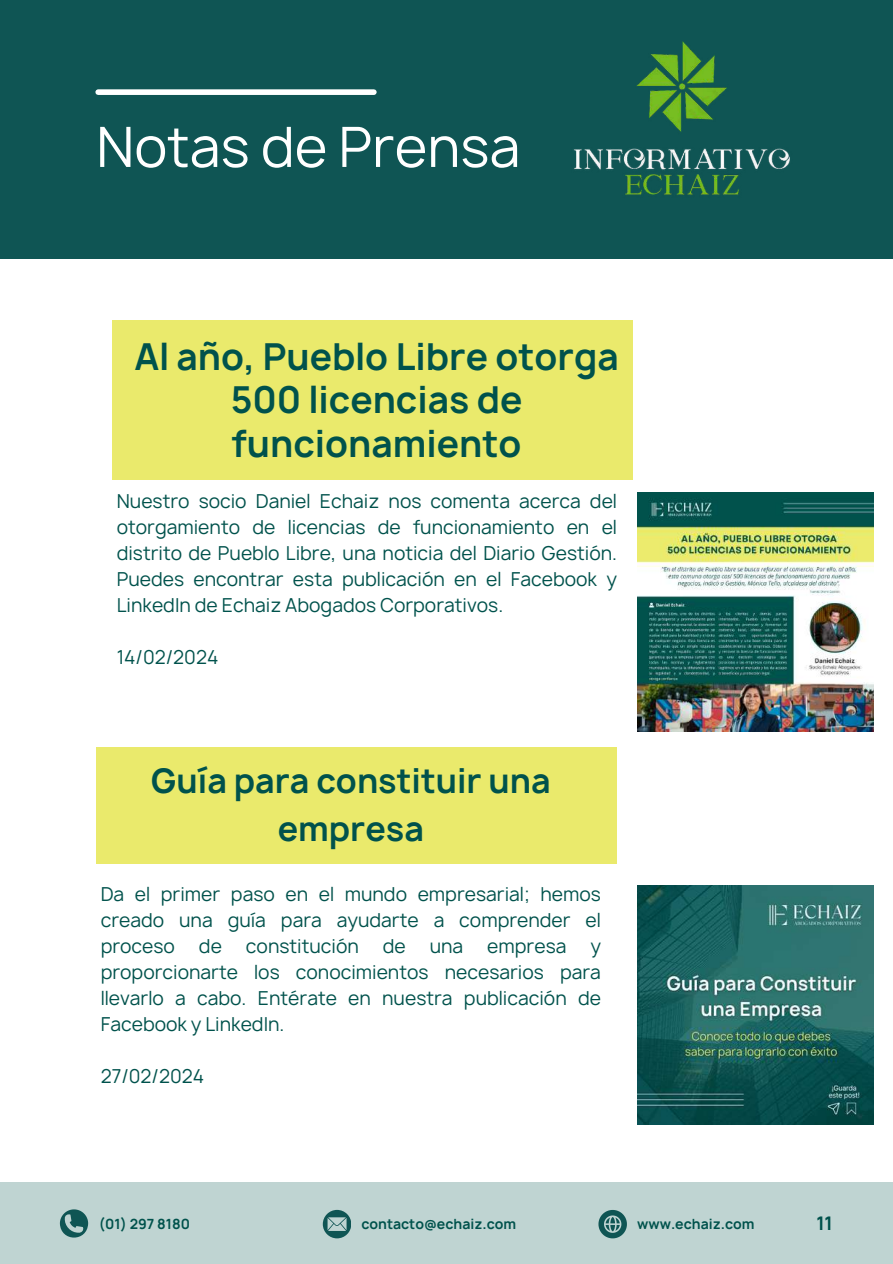
<style>
.page{position:relative;width:893px;height:1264px;background:#fff}
.page>*{position:absolute;margin:0;border:0;box-sizing:border-box;transform-origin:0 0}
.t1{font:53.4px "Manrope";color:#fff}
.t2{font:700 35.7px/43.8px "Manrope";color:#00524c;text-align:center}
.t3{font:700 32.7px/48.3px "Manrope";color:#00524c;text-align:center}
.t4{font:18.45px/25.8px "Manrope";color:#00524c;text-align:justify}
.t5{font:700 18px "Manrope";color:#00524c}
.t6{font:700 13.5px "Manrope";color:#00524c}
</style>
<div class="page">
<div style="left:0;top:1182px;width:892px;height:81px;background:#bfd4d2"></div>
<div style="left:0;top:0;width:892px;height:259px;background:#0f5554"></div>
<div style="left:98px;top:89px;width:276px;height:6px;background:#fff"></div>
<img style="left:637px;top:492px;width:236px;height:240px">
<div style="left:112px;top:320px;width:520px;height:159px;background:#eaea6c"></div>
<div style="left:96px;top:747px;width:520px;height:116px;background:#eaea6c"></div>
<img style="left:573px;top:41px;width:217px;height:154px">
<svg style="left:60px;top:1209px;width:28px;height:29px"></svg>
<svg style="left:323px;top:1209px;width:28px;height:28px"></svg>
<svg style="left:598px;top:1210px;width:28px;height:27px"></svg>
<img style="left:637px;top:885px;width:236px;height:239px">
<h1 class="t1" style="left:96px;top:110px;width:425px">Notas de Prensa</h1>
<h2 class="t2" style="left:134px;top:334px;width:485px">Al año, Pueblo Libre otorga<br>500 licencias de funcionamiento</h2>
<p class="t4" style="left:117px;top:488px;width:502px">Nuestro socio Daniel Echaiz nos comenta acerca del otorgamiento de licencias de funcionamiento en el distrito de Pueblo Libre, una noticia del Diario Gestión.<br>Puedes encontrar esta publicación en el Facebook y LinkedIn de Echaiz Abogados Corporativos.</p>
<p class="t4" style="left:117px;top:644px;width:103px">14/02/2024</p>
<h3 class="t3" style="left:151px;top:756px;width:401px">Guía para constituir una empresa</h3>
<p class="t4" style="left:101px;top:881px;width:502px">Da el primer paso en el mundo empresarial; hemos creado una guía para ayudarte a comprender el proceso</p>
<p class="t4" style="left:199px;top:933px;width:24px">de</p>
<p class="t4" style="left:246px;top:933px;width:114px">constitución</p>
<p class="t4" style="left:383px;top:933px;width:24px">de</p>
<p class="t4" style="left:430px;top:933px;width:35px">una</p>
<p class="t4" style="left:487px;top:933px;width:81px">empresa</p>
<p class="t4" style="left:101px;top:933px;width:502px;text-indent:489px">y proporcionarte los conocimientos necesarios para llevarlo a cabo. Entérate en nuestra publicación de Facebook y LinkedIn.</p>
<p class="t4" style="left:101px;top:1062px;width:105px">27/02/2024</p>
<p class="t6" style="left:99px;top:1214px;width:93px">(01) 297 8180</p>
<p class="t6" style="left:361px;top:1214px;width:156px">contacto@echaiz.com</p>
<p class="t6" style="left:637px;top:1214px;width:119px">www.echaiz.com</p>
<p class="t5" style="left:816px;top:1211px;width:18px">11</p>
</div>
